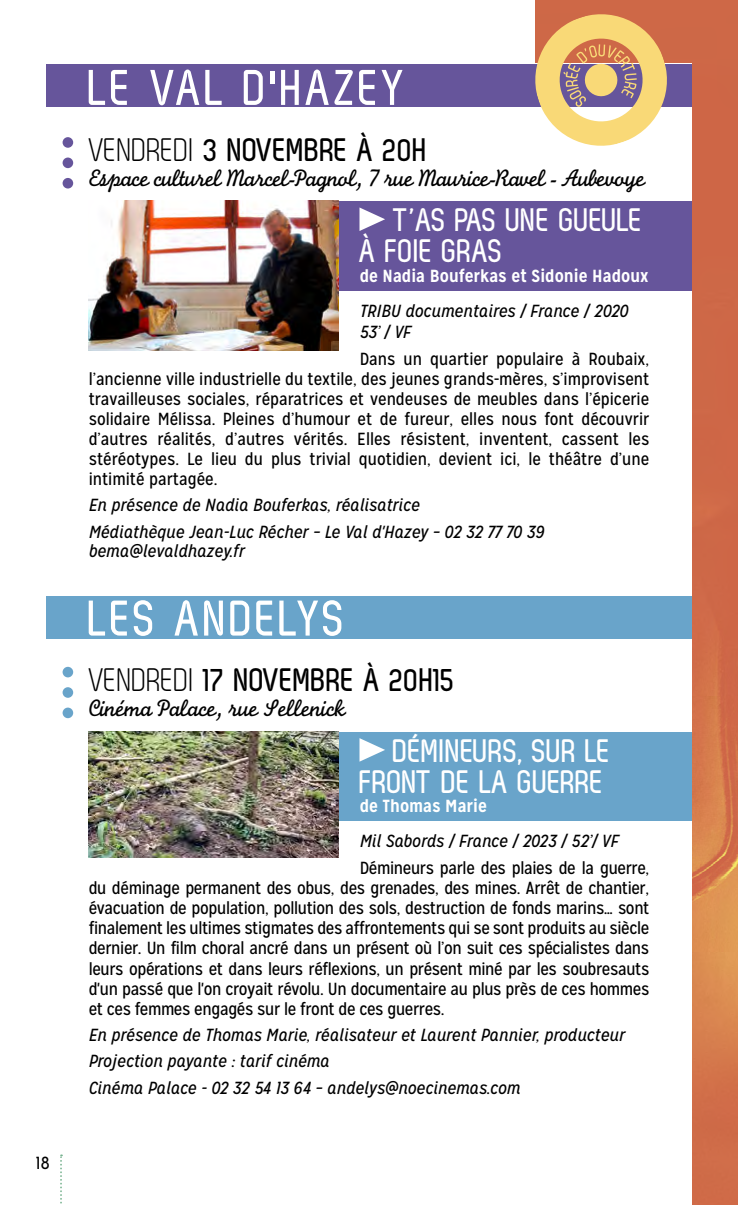
<style>
.page{position:relative;width:738px;height:1205px;background:#fff}
.page>*{position:absolute;margin:0;border:0;box-sizing:border-box;transform-origin:0 0}
.t1{font:700 50px "Zag";letter-spacing:.055em;color:#fff}
.t2{font:700 32.5px/31.2px "Zag";color:#fff}
.t3{font:700 32.5px "Zag";color:#000}
.t4{font:25px "Monoline Script MT Std";letter-spacing:-.04em;color:#000}
.t5{font:17.5px/20px "Mission Gothic";letter-spacing:-.01em;color:#000;text-align:justify}
.t6{font:italic 17.5px/26.2px "Mission Gothic";color:#000}
.t7{font:700 17.5px "Mission Gothic";color:#fff}
.s1{font-family:"Zag Normal";font-weight:400}
</style>
<div class="page">
<img style="left:535px;top:0;width:202px;height:1205px">
<div style="left:46px;top:64px;width:645px;height:1141px;background:#fff"></div>
<div style="left:46px;top:64px;width:645px;height:42px;background:#66559b"></div>
<div style="left:46px;top:596px;width:645px;height:43px;background:#69a4ca"></div>
<svg style="left:63px;top:137px;width:10px;height:51px"></svg>
<svg style="left:63px;top:667px;width:10px;height:51px"></svg>
<div style="left:152px;top:202px;width:539px;height:89px;background:#66559b"></div>
<div style="left:90px;top:732px;width:601px;height:88px;background:#69a4ca"></div>
<img style="left:89px;top:201px;width:249px;height:149px">
<svg style="left:359px;top:207px;width:26px;height:24px"></svg>
<img style="left:89px;top:731px;width:249px;height:126px">
<svg style="left:359px;top:738px;width:26px;height:24px"></svg>
<svg style="left:525px;top:5px;width:150px;height:141px"></svg>
<svg style="left:60px;top:1154px;width:2px;height:50px"></svg>
<p class="t5" style="left:36px;top:1152px;width:15px">18</p>
<h1 class="t1" style="left:89px;top:60px;width:317px">LE VAL D'HAZEY</h1>
<h2 class="t3" style="left:89px;top:131px;width:340px"><span class="s1">VENDREDI</span> 3 NOVEMBRE À 20H</h2>
<h3 class="t4" style="left:89px;top:163px;width:558px">Espace culturel Marcel-Pagnol, 7 rue Maurice-Ravel - Aubevoye</h3>
<h2 class="t2" style="left:359px;top:204px;width:284px;text-indent:34px">T’AS PAS UNE GUEULE<br>À FOIE GRAS</h2>
<p class="t7" style="left:359px;top:264px;width:290px">de Nadia Bouferkas et Sidonie Hadoux</p>
<p class="t6" style="left:359px;top:300px;width:270px;line-height:21px">TRIBU documentaires / France / 2020<br>53’ / VF</p>
<p class="t5" style="left:89px;top:349px;width:561px;text-indent:271px">Dans un quartier populaire à Roubaix, l’ancienne ville industrielle du textile, des jeunes grands-mères, s’improvisent travailleuses sociales, réparatrices et vendeuses de meubles dans l’épicerie solidaire Mélissa. Pleines d’humour et de fureur, elles nous font découvrir d’autres réalités, d’autres vérités. Elles résistent, inventent, cassent les stéréotypes. Le lieu du plus trivial quotidien, devient ici, le théâtre d’une intimité partagée.</p>
<p class="t6" style="left:89px;top:492px;width:456px">En présence de Nadia Bouferkas, réalisatrice<br>Médiathèque Jean-Luc Récher – Le Val d'Hazey – 02 32 77 70 39</p>
<p class="t6" style="left:89px;top:538px;width:157px">bema@levaldhazey.fr</p>
<h1 class="t1" style="left:89px;top:591px;width:254px">LES ANDELYS</h1>
<h2 class="t3" style="left:89px;top:662px;width:368px"><span class="s1">VENDREDI</span> 17 NOVEMBRE À 20H15</h2>
<h3 class="t4" style="left:89px;top:693px;width:258px">Cinéma Palace, rue Sellenick</h3>
<h2 class="t2" style="left:359px;top:735px;width:253px;text-align:right">DÉMINEURS, SUR LE<br>FRONT DE LA GUERRE</h2>
<p class="t7" style="left:359px;top:795px;width:129px">de Thomas Marie</p>
<p class="t6" style="left:359px;top:828px;width:260px">Mil Sabords / France / 2023 / 52’/ VF</p>
<p class="t5" style="left:89px;top:858px;width:561px;text-indent:271px">Démineurs parle des plaies de la guerre, du déminage permanent des obus, des grenades, des mines. Arrêt de chantier, évacuation de population, pollution des sols, destruction de fonds marins… sont finalement les ultimes stigmates des affrontements qui se sont produits au siècle dernier. Un film choral ancré dans un présent où l’on suit ces spécialistes dans leurs opérations et dans leurs réflexions, un présent miné par les soubresauts d'un passé que l'on croyait révolu. Un documentaire au plus près de ces hommes et ces femmes engagés sur le front de ces guerres.</p>
<p class="t6" style="left:89px;top:1022px;width:537px">En présence de Thomas Marie, réalisateur et Laurent Pannier, producteur<br>Projection payante : tarif cinéma<br>Cinéma Palace - 02 32 54 13 64 – andelys@noecinemas.com</p>
</div>
